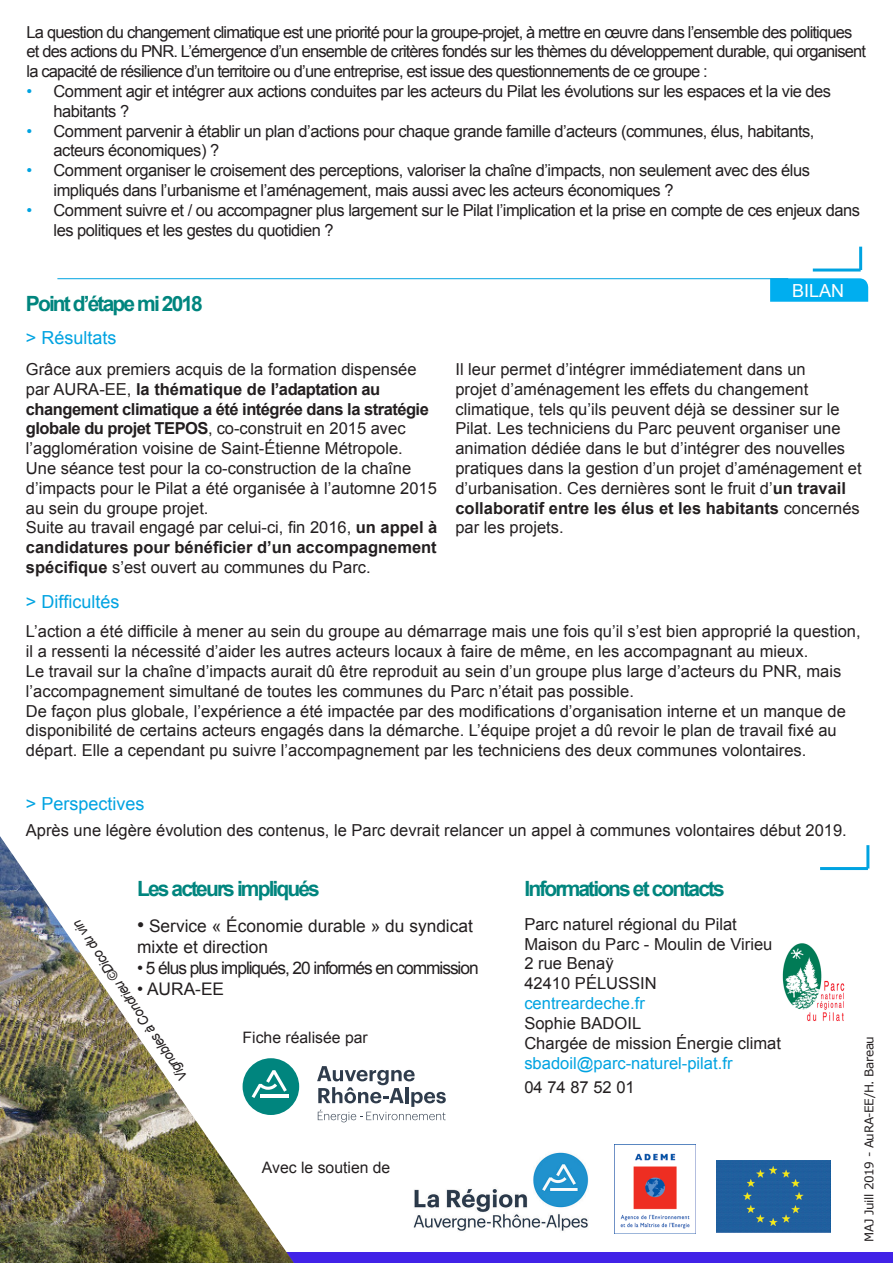
<style>
.page{position:relative;width:893px;height:1263px;background:#fff}
.page>*{position:absolute;margin:0;border:0;box-sizing:border-box;transform-origin:0 0}
.t1{font:700 21px "Arial";letter-spacing:-.09em;color:#00857e}
.t2{font:18px "Arial";color:#00a3e1}
.t3{font:18px "Arial";color:#fff}
.t4{font:17.4px/20.9px "Arial";color:#231f20}
.t5{font:17.4px "Arial";letter-spacing:-.06em;color:#231f20}
.Style_de_paragraphe{font:16.5px/19.8px "Arial";color:#231f20}
.Style_de_paragraphe-2{font:16.5px/19.8px "Arial";letter-spacing:-.03em;color:#231f20}
.Style_de_paragraphe-3{font:16.5px/19.8px "Arial";letter-spacing:-.05em;color:#231f20}
.t6{font:16.5px "Arial";color:#00a3e1}
.t7{font:15.75px "Arial";color:#231f20}
.t8{font:italic 13.5px "Arial";color:#231f20}
.t9{font:12px "Verdana";letter-spacing:-.03em;color:#231f20}
.s1{color:#00a3e1}
.s2{font-weight:700}
.s3{font-size:20.4px}
</style>
<div class="page">
<hr style="left:813px;top:269px;width:48px;height:3px;background:#00a3e1">
<hr style="left:859px;top:247px;width:3px;height:23px;background:#00a3e1">
<div style="left:0;top:1252px;width:893px;height:11px;background:#4122e7"></div>
<img style="left:0;top:836px;width:294px;height:427px">
<svg style="left:770px;top:278px;width:98px;height:24px;background:#07b0ef"></svg>
<hr style="left:57px;top:278px;width:731px;height:1px;background:#00a3e1">
<hr style="left:820px;top:867px;width:48px;height:3px;background:#00a3e1">
<hr style="left:866px;top:845px;width:3px;height:23px;background:#00a3e1">
<img style="left:413px;top:1152px;width:176px;height:79px">
<div style="left:243px;top:1058px;width:56px;height:57px;background:#00857e;border-radius:50%"></div>
<hr style="left:260px;top:1095px;width:28px;height:3px;background:#fff">
<svg style="left:252px;top:1070px;width:35px;height:28px"></svg>
<svg style="left:317px;top:1066px;width:129px;height:56px"></svg>
<img style="left:716px;top:1160px;width:115px;height:73px">
<img style="left:614px;top:1144px;width:81px;height:89px">
<img style="left:782px;top:943px;width:63px;height:78px">
<p class="Style_de_paragraphe-3" style="left:27px;top:22px;width:841px">La question du changement climatique est une priorité pour la groupe-projet, à mettre en œuvre dans l’ensemble des politiques et des actions du PNR. L’émergence d’un ensemble de critères fondés sur les thèmes du développement durable, qui organisent la capacité de résilience d’un territoire ou d’une entreprise, est issue des questionnements de ce groupe :</p>
<p class="Style_de_paragraphe-2" style="left:54px;top:81px;width:779px;text-indent:-27px"><span class="s1">•</span> Comment agir et intégrer aux actions conduites par les acteurs du Pilat les évolutions sur les espaces et la vie des habitants ?</p>
<p class="Style_de_paragraphe-2" style="left:54px;top:121px;width:762px;text-indent:-27px"><span class="s1">•</span> Comment parvenir à établir un plan d’actions pour chaque grande famille d’acteurs (communes, élus, habitants, acteurs économiques) ?</p>
<p class="Style_de_paragraphe-2" style="left:54px;top:161px;width:758px;text-indent:-27px"><span class="s1">•</span> Comment organiser le croisement des perceptions, valoriser la chaîne d’impacts, non seulement avec des élus impliqués dans l’urbanisme et l’aménagement, mais aussi avec les acteurs économiques ?</p>
<p class="Style_de_paragraphe-2" style="left:54px;top:200px;width:808px;text-indent:-27px"><span class="s1">•</span> Comment suivre et / ou accompagner plus largement sur le Pilat l’implication et la prise en compte de ces enjeux dans les politiques et les gestes du quotidien ?</p>
<p class="t1" style="left:26px;top:289px;width:178px">Point d’étape mi 2018</p>
<p class="t2" style="left:26px;top:325px;width:92px">&gt; Résultats</p>
<p class="Style_de_paragraphe" style="left:26px;top:359px;width:404px">Grâce aux premiers acquis de la formation dispensée par AURA-EE, <span class="s2">la thématique de l’adaptation au changement climatique a été intégrée dans la stratégie globale du projet TEPOS</span>, co-construit en 2015 avec l’agglomération voisine de Saint-Étienne Métropole.</p>
<p class="Style_de_paragraphe" style="left:26px;top:458px;width:412px">Une séance test pour la co-construction de la chaîne d’impacts pour le Pilat a été organisée à l’automne 2015 au sein du groupe projet.</p>
<p class="Style_de_paragraphe" style="left:26px;top:518px;width:413px;text-align:justify">Suite au travail engagé par celui-ci, fin 2016, <span class="s2">un appel à candidatures pour bénéficier d’un accompagnement spécifique</span> s’est ouvert au communes du Parc.</p>
<p class="t3" style="left:792px;top:278px;width:54px">BILAN</p>
<p class="Style_de_paragraphe" style="left:455px;top:359px;width:408px">Il leur permet d’intégrer immédiatement dans un<br>projet d’aménagement les effets du changement climatique, tels qu’ils peuvent déjà se dessiner sur le Pilat. Les techniciens du Parc peuvent organiser une animation dédiée dans le but d’intégrer des nouvelles pratiques dans la gestion d’un projet d’aménagement et d’urbanisation. Ces dernières sont le fruit d’<span class="s2">un travail collaboratif entre les élus et les habitants</span> concernés par les projets.</p>
<p class="t2" style="left:26px;top:590px;width:95px">&gt; Difficultés</p>
<p class="Style_de_paragraphe" style="left:26px;top:622px;width:836px">L’action a été difficile à mener au sein du groupe au démarrage mais une fois qu’il s’est bien approprié la question, il a ressenti la nécessité d’aider les autres acteurs locaux à faire de même, en les accompagnant au mieux.</p>
<p class="Style_de_paragraphe" style="left:26px;top:661px;width:817px">Le travail sur la chaîne d’impacts aurait dû être reproduit au sein d’un groupe plus large d’acteurs du PNR, mais l’accompagnement simultané de toutes les communes du Parc n’était pas possible.</p>
<p class="Style_de_paragraphe" style="left:26px;top:701px;width:821px">De façon plus globale, l’expérience a été impactée par des modifications d’organisation interne et un manque de disponibilité de certains acteurs engagés dans la démarche. L’équipe projet a dû revoir le plan de travail fixé au départ. Elle a cependant pu suivre l’accompagnement par les techniciens des deux communes volontaires.</p>
<p class="t2" style="left:26px;top:792px;width:120px">&gt; Perspectives</p>
<p class="Style_de_paragraphe" style="left:26px;top:820px;width:822px">Après une légère évolution des contenus, le Parc devrait relancer un appel à communes volontaires début 2019.</p>
<p class="t1" style="left:137px;top:874px;width:184px">Les acteurs impliqués</p>
<p class="t1" style="left:524px;top:874px;width:202px">Informations et contacts</p>
<p class="t4" style="left:137px;top:916px;width:337px"><span class="s3">•</span> Service « Économie durable » du syndicat mixte et direction</p>
<p class="t5" style="left:137px;top:956px;width:343px">• 5 élus plus impliqués, 20 informés en commission</p>
<p class="t4" style="left:137px;top:978px;width:89px">• AURA-EE</p>
<p class="t8" style="left:178px;top:1084px;width:194px;rotate:-125deg">Vignobles à Condrieu ©Dico du vin</p>
<p class="t7" style="left:243px;top:1027px;width:127px">Fiche réalisée par</p>
<p class="t7" style="left:262px;top:1157px;width:130px">Avec le soutien de</p>
<p class="Style_de_paragraphe" style="left:524px;top:914px;width:214px">Parc naturel régional du Pilat</p>
<p class="Style_de_paragraphe" style="left:524px;top:934px;width:250px">Maison du Parc - Moulin de Virieu</p>
<p class="Style_de_paragraphe" style="left:524px;top:954px;width:91px">2 rue Benaÿ</p>
<p class="Style_de_paragraphe" style="left:524px;top:974px;width:134px">42410 PÉLUSSIN</p>
<p class="t6" style="left:524px;top:992px;width:122px">centreardeche.fr</p>
<p class="Style_de_paragraphe" style="left:524px;top:1013px;width:118px">Sophie BADOIL</p>
<p class="Style_de_paragraphe" style="left:524px;top:1033px;width:258px">Chargée de mission Énergie climat</p>
<p class="t6" style="left:524px;top:1052px;width:210px">sbadoil@parc-naturel-pilat.fr</p>
<p class="Style_de_paragraphe" style="left:524px;top:1077px;width:112px">04 74 87 52 01</p>
<p class="t9" style="left:861px;top:1242px;width:207px;rotate:-90deg">MAJ Juill 2019 - AuRA-EE/H. Bareau</p>
</div>
